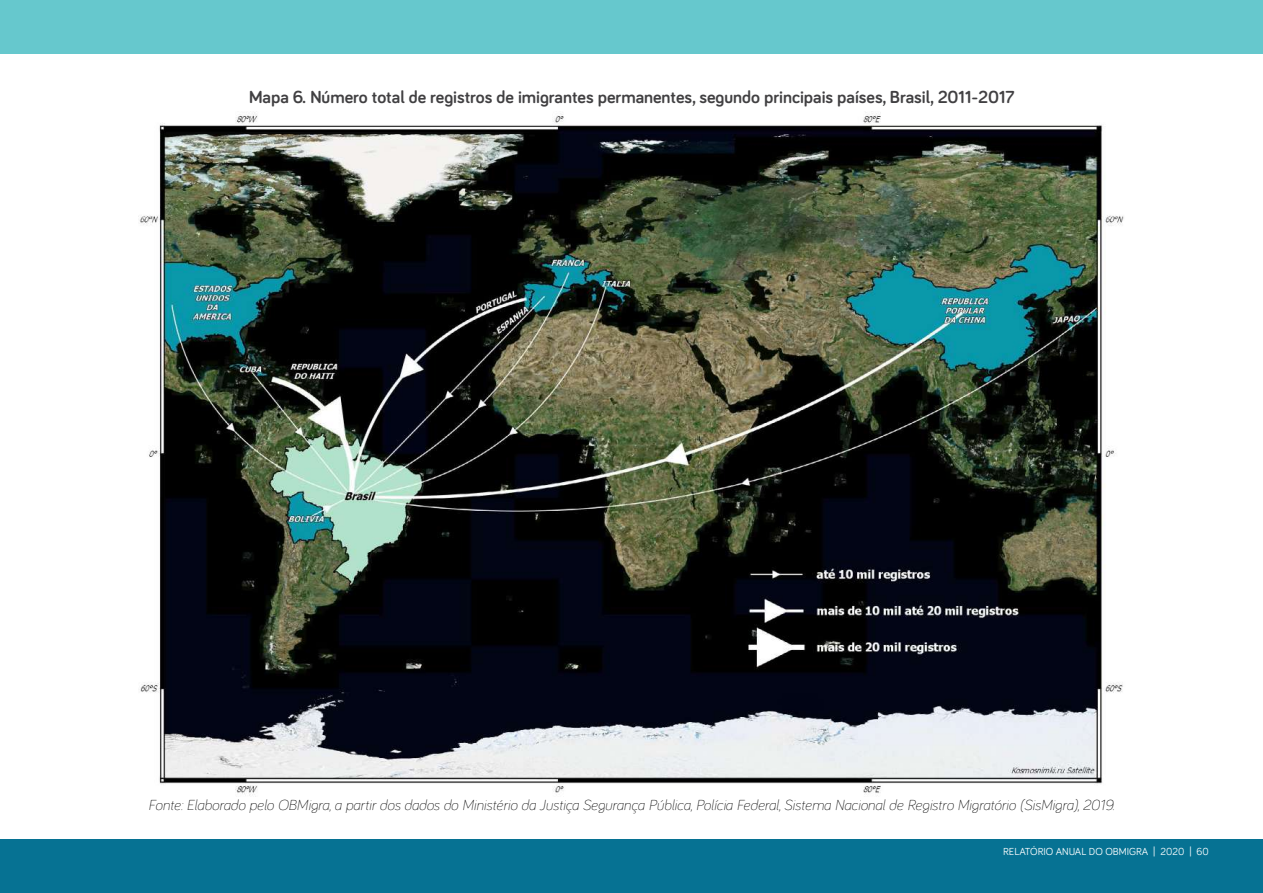
<style>
.page{position:relative;width:1263px;height:893px;background:#fff}
.page>*{position:absolute;margin:0;border:0;box-sizing:border-box;transform-origin:0 0}
.t1{font:700 18px "Bariol";color:#414042}
.t2{font:italic 300 15px "Bariol";color:#000}
.t3{font:10.5px "Bariol";color:#fff}
</style>
<div class="page">
<div style="left:0;top:839px;width:1263px;height:54px;background:#067293"></div>
<div style="left:0;top:0;width:1263px;height:54px;background:#66c8cd"></div>
<img style="left:138px;top:112px;width:986px;height:685px">
<p class="t1" style="left:249px;top:85px;width:767px">Mapa 6. Número total de registros de imigrantes permanentes, segundo principais países, Brasil, 2011-2017</p>
<p class="t2" style="left:148px;top:795px;width:968px">Fonte: Elaborado pelo OBMigra, a partir dos dados do Ministério da Justiça Segurança Pública, Polícia Federal, Sistema Nacional de Registro Migratório (SisMigra), 2019.</p>
<p class="t3" style="left:1003px;top:845px;width:207px">RELATÓRIO ANUAL DO OBMIGRA | 2020 | 60</p>
</div>
